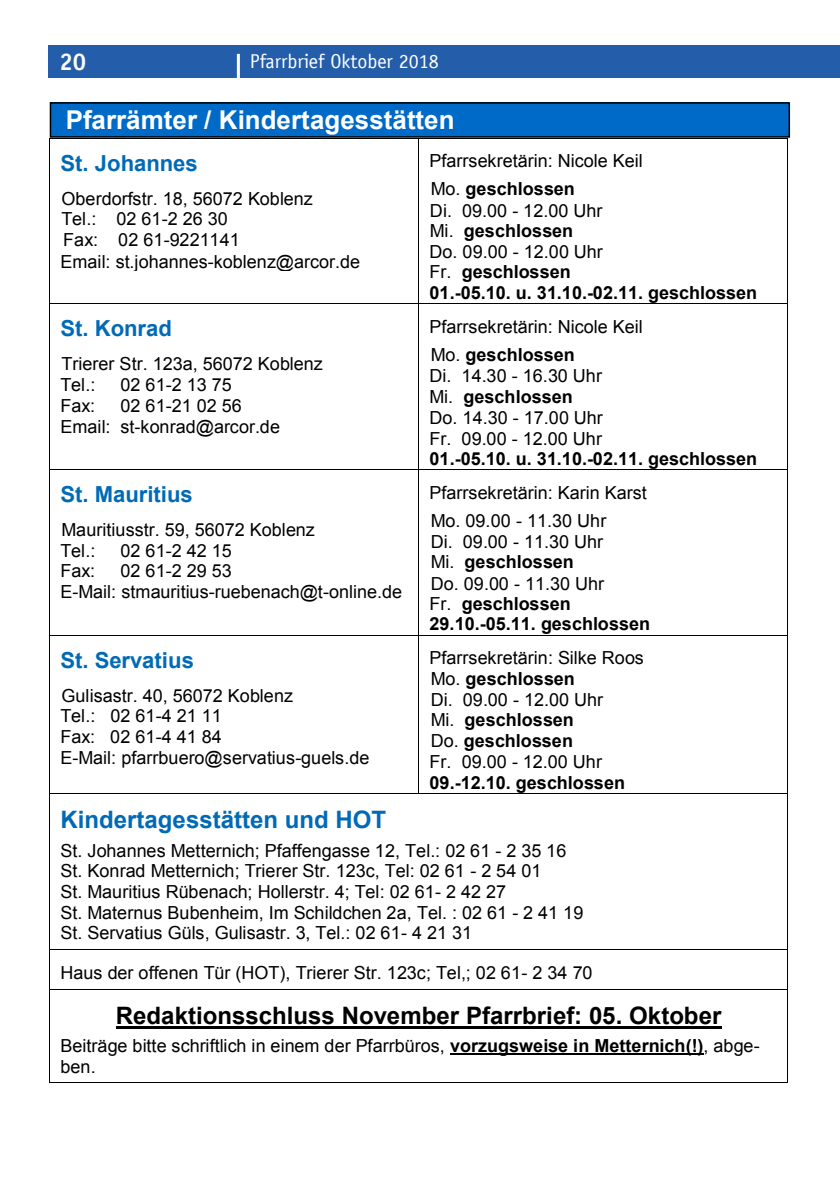
<style>
.page{position:relative;width:840px;height:1191px;background:#fff}
.page>*{position:absolute;margin:0;border:0;box-sizing:border-box;transform-origin:0 0}
.t1{font:700 26px "Arial";color:#fff}
.t2{font:700 24px "Arial";color:#000}
.t3{font:700 24px "Arial";color:#006ab7}
.t4{font:700 24px "Officina Sans";color:#fff}
.t5{font:700 22px "Arial";color:#006ab7}
.t6{font:20px "Officina Sans";color:#fff}
.t7{font:18px/20.8px "Arial";letter-spacing:.005em;color:#000}
.t8{font:700 18px/20.6px "Arial";letter-spacing:.005em;color:#000}
.s1{font-weight:700}
.s2{font-weight:400}
</style>
<div class="page">
<div style="left:48px;top:45px;width:791px;height:33px;background:#245eaa"></div>
<hr style="left:237px;top:54px;width:3px;height:32px;background:#fff">
<hr style="left:50px;top:138px;width:368px;height:1px;background:#000">
<hr style="left:419px;top:138px;width:367px;height:1px;background:#000">
<hr style="left:49px;top:145px;width:1px;height:158px;background:#000">
<hr style="left:418px;top:145px;width:1px;height:158px;background:#000">
<hr style="left:786px;top:145px;width:1px;height:158px;background:#000">
<hr style="left:50px;top:303px;width:368px;height:1px;background:#000">
<hr style="left:419px;top:303px;width:367px;height:1px;background:#000">
<hr style="left:49px;top:310px;width:1px;height:159px;background:#000">
<hr style="left:418px;top:310px;width:1px;height:159px;background:#000">
<hr style="left:786px;top:310px;width:1px;height:159px;background:#000">
<hr style="left:50px;top:469px;width:368px;height:1px;background:#000">
<hr style="left:419px;top:469px;width:367px;height:1px;background:#000">
<hr style="left:49px;top:476px;width:1px;height:159px;background:#000">
<hr style="left:418px;top:476px;width:1px;height:159px;background:#000">
<hr style="left:786px;top:476px;width:1px;height:159px;background:#000">
<hr style="left:50px;top:635px;width:368px;height:1px;background:#000">
<hr style="left:419px;top:635px;width:367px;height:1px;background:#000">
<hr style="left:49px;top:641px;width:1px;height:152px;background:#000">
<hr style="left:418px;top:641px;width:1px;height:152px;background:#000">
<hr style="left:786px;top:641px;width:1px;height:152px;background:#000">
<hr style="left:50px;top:793px;width:368px;height:1px;background:#000">
<hr style="left:419px;top:793px;width:367px;height:1px;background:#000">
<hr style="left:49px;top:800px;width:1px;height:149px;background:#000">
<hr style="left:786px;top:800px;width:1px;height:149px;background:#000">
<hr style="left:50px;top:949px;width:736px;height:1px;background:#000">
<hr style="left:49px;top:956px;width:1px;height:33px;background:#000">
<hr style="left:786px;top:956px;width:1px;height:33px;background:#000">
<hr style="left:116px;top:1026px;width:225px;height:2px;background:#000">
<hr style="left:341px;top:1026px;width:379px;height:2px;background:#000">
<hr style="left:450px;top:1053px;width:253px;height:2px;background:#000">
<hr style="left:50px;top:989px;width:736px;height:1px;background:#000">
<hr style="left:49px;top:995px;width:1px;height:87px;background:#000">
<hr style="left:50px;top:1082px;width:736px;height:1px;background:#000">
<hr style="left:786px;top:995px;width:1px;height:87px;background:#000">
<div style="left:50px;top:103px;width:738px;height:34px;background:#006ac9"></div>
<div style="left:50px;top:102px;width:739px;height:36px;border:2px solid #000"></div>
<h2 class="t4" style="left:60px;top:47px;width:28px">20</h2>
<p class="t6" style="left:249px;top:50px;width:190px">Pfarrbrief Oktober 2018</p>
<h1 class="t1" style="left:66px;top:103px;width:390px">Pfarrämter / Kindertagesstätten</h1>
<p class="t5" style="left:60px;top:148px;width:139px">St. Johannes</p>
<p class="t7" style="left:60px;top:188px;width:301px">Oberdorfstr. 18, 56072 Koblenz<br>Tel.: 02 61-2 26 30<br>Fax: 02 61-9221141<br>Email: st.johannes-koblenz@arcor.de</p>
<p class="t5" style="left:60px;top:314px;width:113px">St. Konrad</p>
<p class="t7" style="left:60px;top:354px;width:264px">Trierer Str. 123a, 56072 Koblenz<br>Tel.:</p>
<p class="t7" style="left:120px;top:374px;width:113px">02 61-2 13 75</p>
<p class="t7" style="left:60px;top:395px;width:221px;line-height:21.6px;text-indent:60px">02 61-21 02 56<br>Email: st-konrad@arcor.de</p>
<p class="t7" style="left:60px;top:395px;width:36px">Fax:</p>
<p class="t5" style="left:60px;top:480px;width:134px">St. Mauritius</p>
<p class="t7" style="left:60px;top:519px;width:256px">Mauritiusstr. 59, 56072 Koblenz<br>Tel.:</p>
<p class="t7" style="left:120px;top:540px;width:113px">02 61-2 42 15</p>
<p class="t7" style="left:60px;top:561px;width:343px;text-indent:60px">02 61-2 29 53<br>E-Mail: stmauritius-ruebenach@t-online.de</p>
<p class="t7" style="left:60px;top:561px;width:36px">Fax:</p>
<p class="t5" style="left:60px;top:645px;width:135px">St. Servatius</p>
<p class="t7" style="left:60px;top:685px;width:310px">Gulisastr. 40, 56072 Koblenz<br>Tel.: 02 61-4 21 11<br>Fax: 02 61-4 41 84<br>E-Mail: pfarrbuero@servatius-guels.de</p>
<p class="t7" style="left:429px;top:147px;width:215px;line-height:28px">Pfarrsekretärin: Nicole Keil<br>Mo. <span class="s1">geschlossen</span></p>
<p class="t8" style="left:429px;top:201px;width:329px"><span class="s2">Di. 09.00 - 12.00 Uhr<br>Mi.</span> geschlossen<br><span class="s2">Do. 09.00 - 12.00 Uhr<br>Fr.</span> geschlossen<br>01.-05.10. u. 31.10.-02.11. geschlossen</p>
<p class="t7" style="left:429px;top:313px;width:215px;line-height:28px">Pfarrsekretärin: Nicole Keil<br>Mo. <span class="s1">geschlossen</span></p>
<p class="t7" style="left:429px;top:366px;width:175px">Di. 14.30 - 16.30 Uhr<br>Mi. <span class="s1">geschlossen<br></span>Do. 14.30 - 17.00 Uhr<br>Fr. 09.00 - 12.00 Uhr</p>
<p class="t8" style="left:429px;top:448px;width:329px">01.-05.10. u. 31.10.-02.11. geschlossen</p>
<p class="t7" style="left:429px;top:478px;width:219px;line-height:28.6px">Pfarrsekretärin: Karin Karst<br>Mo. 09.00 - 11.30 Uhr</p>
<p class="t8" style="left:429px;top:532px;width:222px"><span class="s2">Di. 09.00 - 11.30 Uhr<br>Mi.</span> geschlossen<br><span class="s2">Do. 09.00 - 11.30 Uhr<br>Fr.</span> geschlossen<br>29.10.-05.11. geschlossen</p>
<p class="t7" style="left:429px;top:648px;width:216px">Pfarrsekretärin: Silke Roos<br>Mo. <span class="s1">geschlossen<br></span>Di. 09.00 - 12.00 Uhr<br>Mi. <span class="s1">geschlossen<br></span>Do. <span class="s1">geschlossen<br></span>Fr. 09.00 - 12.00 Uhr</p>
<p class="t8" style="left:429px;top:773px;width:197px">09.-12.10. geschlossen</p>
<h2 class="t3" style="left:60px;top:804px;width:327px">Kindertagesstätten und HOT</h2>
<p class="t7" style="left:60px;top:840px;width:524px">St. Johannes Metternich; Pfaffengasse 12, Tel.: 02 61 - 2 35 16<br>St. Konrad Metternich; Trierer Str. 123c, Tel: 02 61 - 2 54 01<br>St. Mauritius Rübenach; Hollerstr. 4; Tel: 02 61- 2 42 27<br>St. Maternus Bubenheim, Im Schildchen 2a, Tel. : 02 61 - 2 41 19<br>St. Servatius Güls, Gulisastr. 3, Tel.: 02 61- 4 21 31</p>
<p class="t7" style="left:60px;top:962px;width:533px">Haus der offenen Tür (HOT), Trierer Str. 123c; Tel,; 02 61- 2 34 70</p>
<h2 class="t2" style="left:116px;top:999px;width:606px">Redaktionsschluss November Pfarrbrief: 05. Oktober</h2>
<p class="t7" style="left:60px;top:1034px;width:700px">Beiträge bitte schriftlich in einem der Pfarrbüros, <span class="s1">vorzugsweise in Metternich(!)</span>, abge&shy;ben.</p>
</div>
